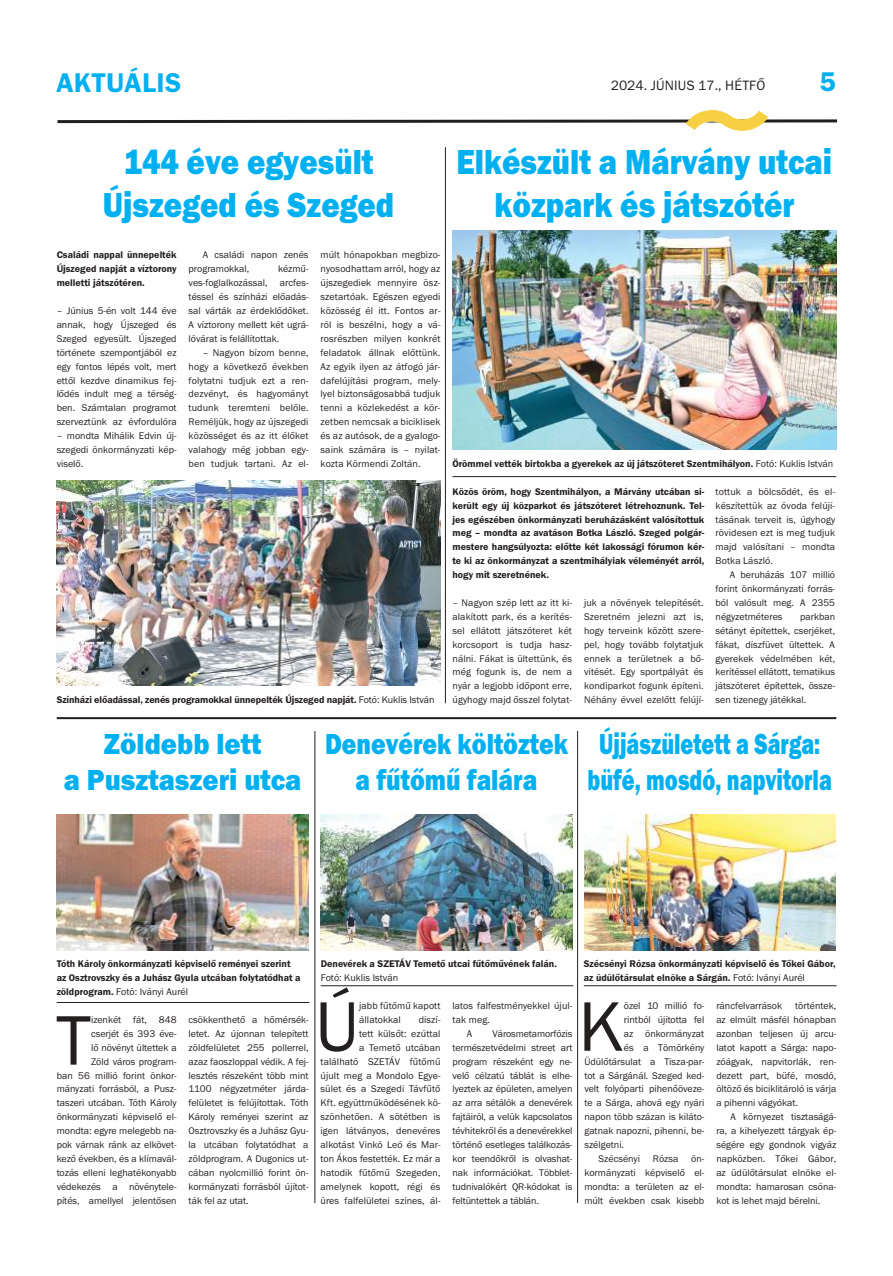
<style>
.page{position:relative;width:893px;height:1276px;background:#fff}
.page>*{position:absolute;margin:0;border:0;box-sizing:border-box;transform-origin:0 0}
.t1{font:72.5px "Franklin Gothic Reg OT";color:#241f1f}
.t2{font:36px/43.2px "Franklin Gothic Hea OT";color:#00b0f0;text-align:center;scale:.87 1}
.t3{font:30px/36px "Franklin Gothic Hea OT";color:#00b0f0;text-align:center;scale:.73 1}
.t4{font:30px/36px "Franklin Gothic Hea OT";color:#00b0f0;text-align:center;scale:.83 1}
.t5{font:30px/36px "Franklin Gothic Hea OT";color:#00b0f0;text-align:center;scale:.92 1}
.t6{font:28px "Franklin Gothic Dem OT";letter-spacing:.015em;color:#00b0f0}
.t7{font:14px "Franklin Gothic Reg OT";letter-spacing:.015em;color:#241f1f}
.t8{font:10px/13.9px "Franklin Gothic Reg OT";color:#241f1f;text-align:justify}
.t9{font:10px/13.9px "Franklin Gothic Dem OT";color:#241f1f;text-align:justify}
.s1{font-family:"Franklin Gothic Reg OT"}
.s2{font-family:"Franklin Gothic Dem OT"}
</style>
<div class="page">
<svg style="left:57px;top:119px;width:781px;height:5px"></svg>
<img style="left:686px;top:111px;width:82px;height:20px">
<hr style="left:57px;top:717px;width:779px;height:2px;background:#241f1f">
<img style="left:57px;top:814px;width:252px;height:136px">
<img style="left:321px;top:814px;width:251px;height:136px">
<img style="left:584px;top:814px;width:251px;height:136px">
<hr style="left:315px;top:730px;width:1px;height:472px;background:#241f1f">
<hr style="left:577px;top:730px;width:1px;height:472px;background:#241f1f">
<img style="left:57px;top:480px;width:383px;height:205px">
<img style="left:452px;top:230px;width:384px;height:219px">
<hr style="left:445px;top:147px;width:1px;height:556px;background:#241f1f">
<hr style="left:452px;top:476px;width:384px;height:1px;background:#241f1f">
<hr style="left:584px;top:985px;width:252px;height:1px;background:#241f1f">
<hr style="left:57px;top:1001px;width:252px;height:1px;background:#241f1f">
<hr style="left:321px;top:985px;width:252px;height:1px;background:#241f1f">
<h3 class="t6" style="left:57px;top:67px;width:126px">AKTUÁLIS</h3>
<h3 class="t7" style="left:611px;top:78px;width:156px">2024. JÚNIUS 17., HÉTFŐ</h3>
<h3 class="t6" style="left:820px;top:65px;width:18px">5</h3>
<h2 class="t2" style="left:103px;top:141px;width:336px">144 éve egyesült<br>Újszeged és Szeged</h2>
<h2 class="t2" style="left:457px;top:141px;width:433px">Elkészült a Márvány utcai közpark és játszótér</h2>
<p class="t9" style="left:57px;top:248px;width:121px">Családi nappal ünnepelték Újszeged napját a víztorony melletti játszótéren.</p>
<p class="t8" style="left:57px;top:304px;width:121px">– Június 5-én volt 144 éve annak, hogy Újszeged és Szeged egyesült. Újszeged története szempontjából ez egy fontos lépés volt, mert ettől kezdve dinamikus fej&shy;lődés indult meg a térség&shy;ben. Számtalan programot szerveztünk az évfordulóra</p>
<p class="t8" style="left:57px;top:429px;width:121px">– mondta Mihálik Edvin új&shy;szegedi önkormányzati kép&shy;viselő.</p>
<p class="t8" style="left:189px;top:248px;width:121px;text-indent:14px">A családi napon zenés programokkal,</p>
<p class="t8" style="left:189px;top:262px;width:121px;text-indent:89px">kézmű&shy;ves-foglalkozással, arcfes&shy;téssel és színházi előadás&shy;sal várták az érdeklődőket.<br>A víztorony mellett két ugrá&shy;lóvárat is felállítottak.</p>
<p class="t8" style="left:189px;top:345px;width:121px;text-indent:14px">– Nagyon bízom benne, hogy a következő években folytatni tudjuk ezt a ren&shy;dezvényt, és hagyományt tudunk teremteni belőle.<br>Reméljük, hogy az újszegedi közösséget és az itt élőket valahogy még jobban egy&shy;ben tudjuk tartani. Az el-</p>
<p class="t8" style="left:321px;top:248px;width:121px">múlt hónapokban megbizo&shy;nyosodhattam arról, hogy az újszegediek mennyire ös - szetartóak. Egészen egyedi közösség él itt. Fontos ar&shy;ról is beszélni, hogy a vá&shy;rosrészben milyen konkrét feladatok állnak előttünk.<br>Az egyik ilyen az átfogó jár&shy;dafelújítási program, mel - lyel biztonságosabbá tudjuk tenni a közlekedést a kör&shy;zetben nemcsak a biciklisek és az autósok, de a gyalogo&shy;saink számára is – nyilat&shy;kozta Körmendi Zoltán.</p>
<p class="t9" style="left:57px;top:693px;width:379px">Színházi előadással, zenés programokkal ünnepelték Újszeged napját. <span class="s1">Fotó: Kuklis István</span></p>
<p class="t9" style="left:452px;top:456px;width:382px">Örömmel vették birtokba a gyerekek az új játszóteret Szentmihályon. <span class="s1">Fotó: Kuklis István</span></p>
<p class="t9" style="left:452px;top:484px;width:253px">Közös öröm, hogy Szentmihályon, a Márvány utcában si&shy;került egy új közparkot és játszóteret létrehoznunk. Tel&shy;jes egészében önkormányzati beruházásként valósítottuk meg – mondta az avatáson Botka László. Szeged polgár&shy;mestere hangsúlyozta: előtte két lakossági fórumon kér&shy;te ki az önkormányzat a szentmihályiak véleményét arról, hogy mit szeretnének.</p>
<p class="t8" style="left:452px;top:595px;width:121px">– Nagyon szép lett az itt ki&shy;alakított park, és a kerítés&shy;sel ellátott játszóteret két korcsoport is tudja hasz&shy;nálni. Fákat is ültettünk, és még fogunk is, de nem a nyár a legjobb időpont erre, úgyhogy majd ősszel folytat-</p>
<p class="t8" style="left:584px;top:595px;width:121px">juk a növények telepítését.<br>Szeretném jelezni azt is, hogy terveink között szere&shy;pel, hogy tovább folytatjuk ennek a területnek a bő&shy;vítését. Egy sportpályát és kondiparkot fogunk építeni.<br>Néhány évvel ezelőtt felújí-</p>
<p class="t8" style="left:716px;top:484px;width:121px">tottuk a bölcsődét, és el&shy;készítettük az óvoda felújí&shy;tásának terveit is, úgyhogy rövidesen ezt is meg tudjuk majd valósítani – mondta Botka László.</p>
<p class="t8" style="left:716px;top:568px;width:121px;text-indent:14px">A beruházás 107 millió forint önkormányzati forrás&shy;ból valósult meg. A 2355 négyzetméteres</p>
<p class="t8" style="left:716px;top:609px;width:121px;text-indent:85px">parkban sétányt építettek, cserjéket, fákat, díszfüvet ültettek. A gyerekek védelmében két, kerítéssel ellátott, tematikus játszóteret építettek, össze&shy;sen tizenegy játékkal.</p>
<h3 class="t5" style="left:64px;top:725px;width:260px">Zöldebb lett<br>a Pusztaszeri utca</h3>
<h3 class="t4" style="left:325px;top:725px;width:294px">Denevérek költöztek a fűtőmű falára</h3>
<h3 class="t3" style="left:588px;top:725px;width:336px">Újjászületett a Sárga: büfé, mosdó, napvitorla</h3>
<p class="t9" style="left:57px;top:956px;width:245px">Tóth Károly önkormányzati képviselő reményei szerint az Osztrovszky és a Juhász Gyula utcában folytatódhat a</p>
<p class="t8" style="left:57px;top:984px;width:133px"><span class="s2">zöldprogram.</span> Fotó: Iványi Aurél</p>
<p class="t8" style="left:57px;top:1012px;width:121px;text-align:right">izenkét fát, 848<br>cserjét és 393 éve-<br>lő növényt ültettek a<br>Zöld város program-<br>ban 56 millió forint önkor&shy;mányzati forrásból, a Pusz&shy;taszeri utcában. Tóth Károly önkormányzati képviselő el&shy;mondta: egyre melegebb na&shy;pok várnak ránk az elkövet&shy;kező években, és a klímavál&shy;tozás elleni leghatékonyabb védekezés a növénytele&shy;pítés, amellyel jelentősen</p>
<p class="t8" style="left:189px;top:1012px;width:121px">csökkenthető a hőmérsék&shy;letet. Az újonnan telepített zöldfelületet 255 pollerrel, azaz faoszloppal védik. A fej&shy;lesztés részeként több mint 1100 négyzetméter járda&shy;felületet is felújítottak. Tóth Károly reményei szerint az Osztrovszky és a Juhász Gyu&shy;la utcában folytatódhat a zöldprogram. A Dugonics ut&shy;cában nyolcmillió forint ön&shy;kormányzati forrásból újítot&shy;ták fel az utat.</p>
<h1 class="t1" style="left:56px;top:1000px;width:37px">T</h1>
<p class="t9" style="left:321px;top:956px;width:238px">Denevérek a SZETÁV Temető utcai fűtőművének falán.</p>
<p class="t8" style="left:321px;top:970px;width:79px">Fotó: Kuklis István</p>
<h1 class="t1" style="left:315px;top:986px;width:45px">Ú</h1>
<p class="t8" style="left:359px;top:998px;width:83px">jabb fűtőmű kapott állatokkal</p>
<p class="t8" style="left:321px;top:1012px;width:121px;text-align:right">díszí-<br>tett külsőt: ezúttal<br>a Temető utcában található SZETÁV fűtőmű újult meg a Mondolo Egye&shy;sület és a Szegedi Távfűtő<br>Kft. együttműködésének kö&shy;szönhetően. A sötétben is igen látványos, denevéres alkotást Vinkó Leó és Mar&shy;ton Ákos festették. Ez már a hatodik fűtőmű Szegeden, amelynek kopott, régi és üres falfelületei színes, ál-</p>
<p class="t8" style="left:452px;top:998px;width:121px">latos falfestményekkel újul-</p>
<p class="t8" style="left:452px;top:1012px;width:39px">tak meg.</p>
<p class="t8" style="left:467px;top:1026px;width:7px">A</p>
<p class="t8" style="left:452px;top:1026px;width:121px;text-indent:40px">Városmetamorfózis természetvédelmi street art program részeként egy ne&shy;velő célzatú táblát is elhe&shy;lyeztek az épületen, amelyen az arra sétálók a denevérek fajtáiról, a velük kapcsolatos tévhitekről és a denevérekkel történő esetleges találkozás&shy;kor teendőkről is olvashat&shy;nak információkat. Többlet&shy;tudnivalókért QR-kódokat is feltüntettek a táblán.</p>
<p class="t9" style="left:584px;top:956px;width:253px">Szécsényi Rózsa önkormányzati képviselő és Tőkei Gábor, az üdülőtársulat elnöke a Sárgán. <span class="s1">Fotó: Iványi Aurél</span></p>
<h1 class="t1" style="left:578px;top:986px;width:47px">K</h1>
<p class="t8" style="left:624px;top:998px;width:82px">özel 10 millió fo-</p>
<p class="t8" style="left:624px;top:1012px;width:82px">rintból újította fel</p>
<p class="t8" style="left:624px;top:1026px;width:82px">az önkormányzat</p>
<p class="t8" style="left:624px;top:1040px;width:82px">és a Tömörkény</p>
<p class="t8" style="left:584px;top:1054px;width:121px">Üdülőtársulat a Tisza-par-</p>
<p class="t8" style="left:584px;top:1068px;width:121px">tot a Sárgánál. Szeged ked-</p>
<p class="t8" style="left:584px;top:1081px;width:121px">velt folyóparti pihenőöveze-</p>
<p class="t8" style="left:584px;top:1095px;width:121px">te a Sárga, ahová egy nyári</p>
<p class="t8" style="left:584px;top:1109px;width:121px">napon több százan is kiláto-</p>
<p class="t8" style="left:584px;top:1123px;width:121px">gatnak napozni, pihenni, be-</p>
<p class="t8" style="left:584px;top:1137px;width:41px">szélgetni.</p>
<p class="t8" style="left:599px;top:1151px;width:43px">Szécsényi</p>
<p class="t8" style="left:653px;top:1151px;width:27px">Rózsa</p>
<p class="t8" style="left:584px;top:1151px;width:121px;text-indent:107px">ön&shy;kormányzati képviselő el&shy;mondta: a területen az el&shy;múlt években csak kisebb</p>
<p class="t8" style="left:716px;top:998px;width:121px;text-indent:79px">történtek, az elmúlt másfél hónapban azonban teljesen új arcu&shy;latot kapott a Sárga: napo&shy;zóágyak, napvitorlák, ren&shy;dezett part, büfé, mosdó, öltöző és biciklitároló is várja a pihenni vágyókat.</p>
<p class="t8" style="left:716px;top:1109px;width:121px;text-indent:14px">A környezet tisztaságá&shy;ra, a kihelyezett tárgyak ép&shy;ségére egy gondnok vigyáz napközben. Tőkei Gábor, az üdülőtársulat elnöke el&shy;mondta: hamarosan csóna&shy;kot is lehet majd bérelni.</p>
<p class="t8" style="left:716px;top:998px;width:67px">ráncfelvarrások</p>
</div>
